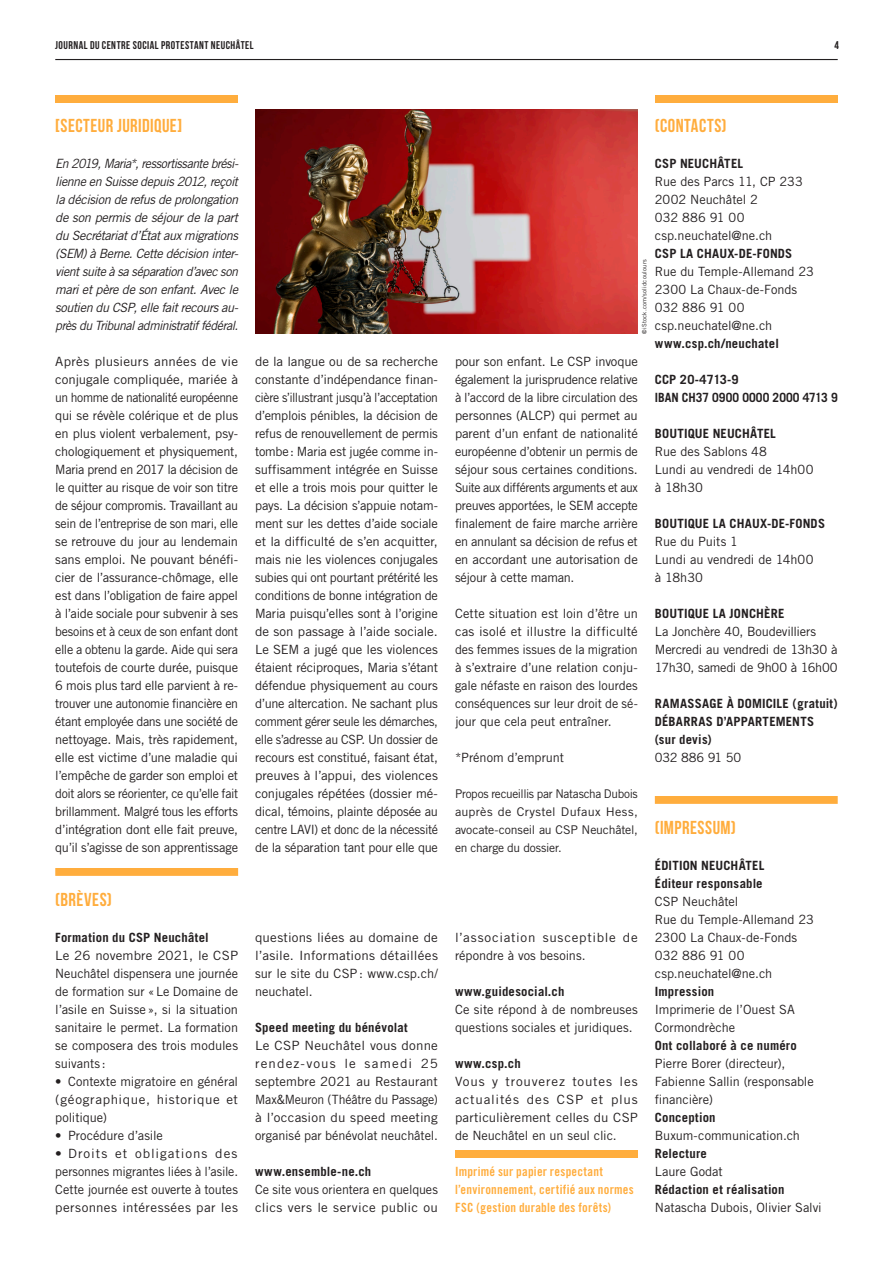
<style>
.page{position:relative;width:893px;height:1263px;background:#fff}
.page>*{position:absolute;margin:0;border:0;box-sizing:border-box;transform-origin:0 0}
.t1{font:700 18.75px "Bebas Neue";letter-spacing:.025em;color:#ffad3d}
.t2{font:12.75px/18px "Trade Gothic LT Std";letter-spacing:-.005em;color:#231f20}
.t3{font:12.75px/18px "Trade Gothic LT Std";letter-spacing:-.005em;color:#231f20;text-align:justify;scale:1.05 1}
.t4{font:12.75px/18px "Trade Gothic LT Std";letter-spacing:-.005em;color:#231f20;text-align:justify;scale:1.04 1}
.t5{font:700 12.75px/18px "Trade Gothic LT Std";letter-spacing:.015em;color:#231f20}
.t6{font:italic 12.75px/18px "Trade Gothic LT Std";letter-spacing:-.045em;color:#231f20;text-align:justify;scale:.96 1}
.t7{font:12.75px/18px "Trade Gothic LT Std Bd Cn 20";letter-spacing:.02em;color:#ffad3d}
.t8{font:12.75px/18px "Trade Gothic LT Std";letter-spacing:.04em;color:#231f20;scale:1.05 1}
.t9{font:12px/18px "Trade Gothic LT Std";letter-spacing:-.015em;color:#231f20;text-align:justify}
.t10{font:700 11.25px "Bebas Neue";letter-spacing:.045em;color:#231f20}
.t11{font:6px "Trade Gothic LT Std";letter-spacing:.035em;color:#231f20}
.s1{font-family:"Bebas Neue";font-weight:700}
</style>
<div class="page">
<hr style="left:55px;top:59px;width:783px;height:1px;background:#231f20">
<div style="left:655px;top:95px;width:183px;height:8px;background:#ffad3d"></div>
<div style="left:55px;top:95px;width:183px;height:8px;background:#ffad3d"></div>
<div style="left:55px;top:868px;width:183px;height:8px;background:#ffad3d"></div>
<div style="left:655px;top:796px;width:183px;height:8px;background:#ffad3d"></div>
<div style="left:455px;top:1150px;width:183px;height:8px;background:#ffad3d"></div>
<img style="left:255px;top:110px;width:383px;height:223px">
<p class="t10" style="left:55px;top:39px;width:200px">JOURNAL DU CENTRE SOCIAL PROTESTANT NEUCHÂTEL</p>
<p class="t10" style="left:834px;top:39px;width:6px">4</p>
<h1 class="t1" style="left:55px;top:115px;width:128px">[SECTEUR JURIDIQUE]</h1>
<h1 class="t1" style="left:655px;top:115px;width:73px">(CONTACTS)</h1>
<p class="t6" style="left:55px;top:154px;width:192px">En 2019, Maria*, ressortissante brési&shy;lienne en Suisse depuis 2012, reçoit la décision de refus de prolongation de son permis de séjour de la part du Secrétariat d’État aux migrations (SEM) à Berne. Cette décision inter&shy;vient suite à sa séparation d’avec son mari et père de son enfant. Avec le soutien du CSP, elle fait recours au&shy;près du Tribunal administratif fédéral.</p>
<p class="t3" style="left:55px;top:352px;width:176px">Après plusieurs années de vie conjugale compliquée, mariée à un homme de nationalité européenne qui se révèle colérique et de plus en plus violent verbalement, psy&shy;chologiquement et physiquement, Maria prend en 2017 la décision de le quitter au risque de voir son titre de séjour compromis. Travaillant au sein de l’entreprise de son mari, elle se retrouve du jour au lendemain sans emploi. Ne pouvant bénéfi&shy;cier de l’assurance-chômage, elle est dans l’obligation de faire appel à l’aide sociale pour subvenir à ses besoins et à ceux de son enfant dont elle a obtenu la garde. Aide qui sera toutefois de courte durée, puisque 6 mois plus tard elle parvient à re&shy;trouver une autonomie financière en étant employée dans une société de nettoyage. Mais, très rapidement, elle est victime d’une maladie qui l’empêche de garder son emploi et doit alors se réorienter, ce qu’elle fait brillamment. Malgré tous les efforts d’intégration dont elle fait preuve, qu’il s’agisse de son apprentissage</p>
<p class="t4" style="left:255px;top:352px;width:177px">de la langue ou de sa recherche constante d’indépendance finan&shy;cière s’illustrant jusqu’à l’acceptation d’emplois pénibles, la décision de refus de renouvellement de permis tombe: Maria est jugée comme in&shy;suffisamment intégrée en Suisse et elle a trois mois pour quitter le pays. La décision s’appuie notam&shy;ment sur les dettes d’aide sociale et la difficulté de s’en acquitter, mais nie les violences conjugales subies qui ont pourtant prétérité les conditions de bonne intégration de Maria puisqu’elles sont à l’origine de son passage à l’aide sociale.<br>Le SEM a jugé que les violences étaient réciproques, Maria s’étant défendue physiquement au cours d’une altercation. Ne sachant plus comment gérer seule les démarches, elle s’adresse au CSP. Un dossier de recours est constitué, faisant état, preuves à l’appui, des violences conjugales répétées (dossier mé&shy;dical, témoins, plainte déposée au centre LAVI) et donc de la nécessité de la séparation tant pour elle que</p>
<p class="t2" style="left:455px;top:352px;width:184px;text-align:justify">pour son enfant. Le CSP invoque également la jurisprudence relative à l’accord de la libre circulation des personnes (ALCP) qui permet au parent d’un enfant de nationalité européenne d’obtenir un permis de séjour sous certaines conditions.<br>Suite aux différents arguments et aux preuves apportées, le SEM accepte finalement de faire marche arrière en annulant sa décision de refus et en accordant une autorisation de séjour à cette maman.</p>
<p class="t5" style="left:655px;top:154px;width:90px">CSP NEUCHÂTEL</p>
<p class="t2" style="left:655px;top:172px;width:150px">Rue des Parcs 11, CP 233<br>2002 Neuchâtel 2<br>032 886 91 00 csp.neuchatel@ne.ch</p>
<p class="t5" style="left:655px;top:244px;width:139px">CSP LA CHAUX-DE-FONDS</p>
<p class="t2" style="left:655px;top:262px;width:161px">Rue du Temple-Allemand 23<br>2300 La Chaux-de-Fonds<br>032 886 91 00 csp.neuchatel@ne.ch</p>
<p class="t5" style="left:655px;top:334px;width:126px">www.csp.ch/neuchatel</p>
<p class="t5" style="left:655px;top:370px;width:184px">CCP 20-4713-9<br>IBAN CH37 0900 0000 2000 4713 9</p>
<p class="t5" style="left:655px;top:424px;width:123px">BOUTIQUE NEUCHÂTEL</p>
<p class="t2" style="left:655px;top:442px;width:160px">Rue des Sablons 48<br>Lundi au vendredi de 14h00 à 18h30</p>
<p class="t5" style="left:655px;top:514px;width:172px">BOUTIQUE LA CHAUX-DE-FONDS</p>
<p class="t2" style="left:655px;top:532px;width:160px">Rue du Puits 1<br>Lundi au vendredi de 14h00 à 18h30</p>
<p class="t5" style="left:655px;top:604px;width:131px">BOUTIQUE LA JONCHÈRE</p>
<p class="t2" style="left:655px;top:622px;width:184px">La Jonchère 40, Boudevilliers<br>Mercredi au vendredi de 13h30 à<br>17h30, samedi de 9h00 à 16h00</p>
<p class="t5" style="left:655px;top:694px;width:184px">RAMASSAGE À DOMICILE (gratuit)<br>DÉBARRAS D’APPARTEMENTS (sur devis)</p>
<p class="t2" style="left:655px;top:748px;width:88px">032 886 91 50</p>
<p class="t11" style="left:641px;top:333px;width:76px;rotate:-90deg"><span class="s1">©</span>iStock.com/solidcoulours</p>
<p class="t2" style="left:455px;top:604px;width:184px;text-align:justify">Cette situation est loin d’être un cas isolé et illustre la difficulté des femmes issues de la migration à s’extraire d’une relation conju&shy;gale néfaste en raison des lourdes conséquences sur leur droit de sé&shy;jour que cela peut entraîner.</p>
<p class="t2" style="left:455px;top:748px;width:111px">*Prénom d’emprunt</p>
<p class="t9" style="left:455px;top:784px;width:184px">Propos recueillis par Natascha Dubois auprès de Crystel Dufaux Hess, avocate-conseil au CSP Neuchâtel, en charge du dossier.</p>
<h1 class="t1" style="left:655px;top:817px;width:83px">(IMPRESSUM)</h1>
<p class="t5" style="left:655px;top:856px;width:111px">ÉDITION NEUCHÂTEL<br>Éditeur responsable</p>
<p class="t2" style="left:655px;top:892px;width:161px">CSP Neuchâtel<br>Rue du Temple-Allemand 23<br>2300 La Chaux-de-Fonds<br>032 886 91 00 csp.neuchatel@ne.ch</p>
<p class="t5" style="left:655px;top:982px;width:61px">Impression</p>
<p class="t2" style="left:655px;top:1000px;width:142px">Imprimerie de l’Ouest SA<br>Cormondrèche</p>
<p class="t5" style="left:655px;top:1036px;width:144px">Ont collaboré à ce numéro</p>
<p class="t2" style="left:655px;top:1054px;width:160px">Pierre Borer (directeur),<br>Fabienne Sallin (responsable financière)</p>
<p class="t5" style="left:655px;top:1108px;width:62px">Conception</p>
<p class="t2" style="left:655px;top:1126px;width:147px">Buxum-communication.ch</p>
<p class="t5" style="left:655px;top:1144px;width:54px">Relecture</p>
<p class="t2" style="left:655px;top:1162px;width:69px">Laure Godat</p>
<p class="t5" style="left:655px;top:1180px;width:131px">Rédaction et réalisation</p>
<p class="t2" style="left:655px;top:1198px;width:168px">Natascha Dubois, Olivier Salvi</p>
<h1 class="t1" style="left:55px;top:889px;width:58px">(BRÈVES)</h1>
<p class="t5" style="left:55px;top:928px;width:155px">Formation du CSP Neuchâtel</p>
<p class="t4" style="left:55px;top:946px;width:177px">Le 26 novembre 2021, le CSP Neuchâtel dispensera une journée de formation sur «Le Domaine de l’asile en Suisse », si la situation sanitaire le permet. La formation se composera des trois modules suivants :</p>
<p class="t2" style="left:55px;top:1072px;width:184px;text-align:justify">• Contexte migratoire en général (géographique, historique et politique)</p>
<p class="t2" style="left:55px;top:1126px;width:109px">• Procédure d’asile</p>
<p class="t3" style="left:55px;top:1144px;width:176px">• Droits et obligations des personnes migrantes liées à l’asile.<br>Cette journée est ouverte à toutes personnes intéressées par les</p>
<p class="t3" style="left:255px;top:928px;width:176px">questions liées au domaine de l’asile. Informations détaillées sur le site du CSP: www.csp.ch/ neuchatel.</p>
<p class="t5" style="left:255px;top:1018px;width:154px">Speed meeting du bénévolat</p>
<p class="t3" style="left:255px;top:1036px;width:176px">Le CSP Neuchâtel vous donne rendez-vous le samedi 25 septembre 2021 au Restaurant Max&amp;Meuron (Théâtre du Passage) à l’occasion du speed meeting organisé par bénévolat neuchâtel.</p>
<p class="t5" style="left:255px;top:1162px;width:118px">www.ensemble-ne.ch</p>
<p class="t2" style="left:255px;top:1180px;width:184px">Ce site vous orientera en quelques clics vers le service public ou</p>
<p class="t8" style="left:455px;top:928px;width:176px">l’association susceptible de répondre à vos besoins.</p>
<p class="t5" style="left:455px;top:982px;width:111px">www.guidesocial.ch</p>
<p class="t2" style="left:455px;top:1000px;width:184px">Ce site répond à de nombreuses questions sociales et juridiques.</p>
<p class="t5" style="left:455px;top:1054px;width:67px">www.csp.ch</p>
<p class="t3" style="left:455px;top:1072px;width:176px">Vous y trouverez toutes les actualités des CSP et plus particulièrement celles du CSP de Neuchâtel en un seul clic.</p>
<p class="t7" style="left:455px;top:1162px;width:180px">Imprimé sur papier respectant l’environnement, certifié aux normes<br>FSC (gestion durable des forêts)</p>
</div>
